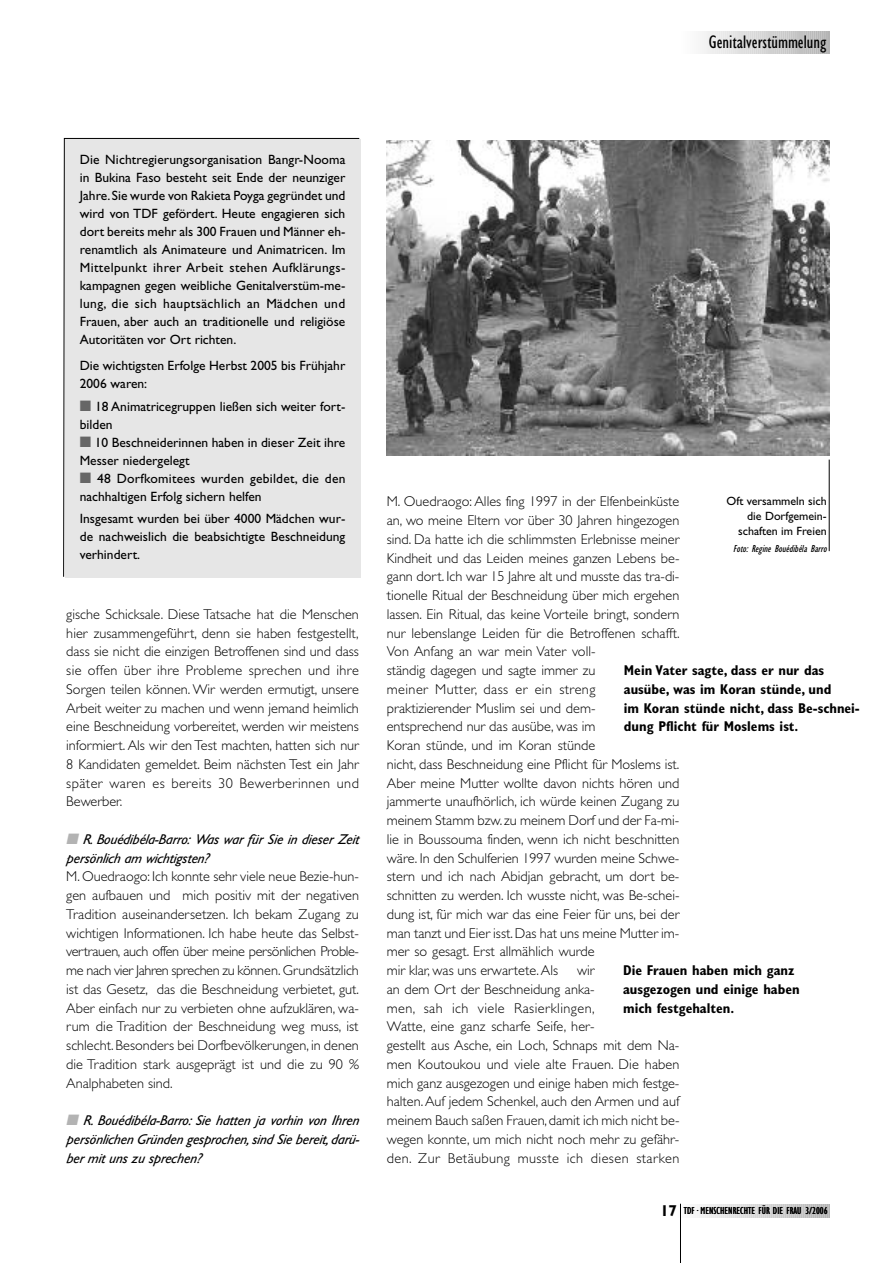
<style>
.page{position:relative;width:893px;height:1263px;background:#fff}
.page>*{position:absolute;margin:0;border:0;box-sizing:border-box;transform-origin:0 0}
.t1{font:condensed 18.75px "Gill Sans";color:#000}
.t2{font:700 condensed 15.75px "Gill Sans";color:#000}
.t3{font:300 14.25px/18.8px "Gill Sans";color:#000;text-align:justify}
.t4{font:italic 14.25px/18.8px "Gill Sans";color:#000}
.t5{font:700 condensed 14.25px/18.8px "Gill Sans";color:#000}
.t6{font:13.5px/18px "Gill Sans";color:#000}
.t7{font:12px/15px "Gill Sans";color:#000;text-align:right}
.t8{font:condensed 10.5px "Gill Sans";color:#000}
.t9{font:italic condensed 10.5px "Gill Sans";color:#000}
.s1{color:#666}
.s2{color:#b3b3b3}
</style>
<div class="page">
<svg style="left:702px;top:32px;width:128px;height:21px;background:#d5d5d5"></svg>
<svg style="left:697px;top:1204px;width:133px;height:13px;background:#d7d7d7"></svg>
<hr style="left:680px;top:1204px;width:1px;height:59px;background:#000">
<img style="left:387px;top:140px;width:442px;height:315px">
<hr style="left:829px;top:460px;width:1px;height:91px;background:#000">
<div style="left:63px;top:138px;width:296px;height:439px;background:#e6e6e6"></div>
<h1 class="t1" style="left:709px;top:34px;width:119px">Genitalverstümmelung</h1>
<p class="t6" style="left:80px;top:152px;width:267px;text-align:justify">Die Nichtregierungsorganisation Bangr-Nooma in Bukina Faso besteht seit Ende der neunziger Jahre.Sie wurde von Rakieta Poyga gegründet und wird von TDF gefördert. Heute engagieren sich dort bereits mehr als 300 Frauen und Männer eh&shy;renamtlich als Animateure und Animatricen. Im Mittelpunkt ihrer Arbeit stehen Aufklärungs&shy;kampagnen gegen weibliche Genitalverstüm-me&shy;lung, die sich hauptsächlich an Mädchen und Frauen, aber auch an traditionelle und religiöse Autoritäten vor Ort richten.</p>
<p class="t6" style="left:80px;top:358px;width:267px">Die wichtigsten Erfolge Herbst 2005 bis Frühjahr<br>2006 waren:</p>
<p class="t6" style="left:80px;top:398px;width:267px"><span class="s1">■</span> 18 Animatricegruppen ließen sich weiter fort&shy;bilden</p>
<p class="t6" style="left:80px;top:434px;width:267px"><span class="s1">■</span> 10 Beschneiderinnen haben in dieser Zeit ihre<br>Messer niedergelegt</p>
<p class="t6" style="left:80px;top:470px;width:267px"><span class="s1">■</span> 48 Dorfkomitees wurden gebildet, die den nachhaltigen Erfolg sichern helfen</p>
<p class="t6" style="left:80px;top:511px;width:267px;text-align:justify">Insgesamt wurden bei über 4000 Mädchen wur&shy;de nachweislich die beabsichtigte Beschneidung verhindert.</p>
<p class="t3" style="left:66px;top:606px;width:294px">gische Schicksale. Diese Tatsache hat die Menschen hier zusammengeführt, denn sie haben festgestellt, dass sie nicht die einzigen Betroffenen sind und dass sie offen über ihre Probleme sprechen und ihre Sorgen teilen können. Wir werden ermutigt, unsere Arbeit weiter zu machen und wenn jemand heimlich eine Beschneidung vorbereitet, werden wir meistens informiert. Als wir den Test machten, hatten sich nur 8 Kandidaten gemeldet. Beim nächsten Test ein Jahr später waren es bereits 30 Bewerberinnen und Bewerber.</p>
<p class="t4" style="left:66px;top:831px;width:297px"><span class="s2">■</span> R. Bouédibéla-Barro: Was war für Sie in dieser Zeit persönlich am wichtigsten?</p>
<p class="t3" style="left:66px;top:868px;width:294px">M. Ouedraogo: Ich konnte sehr viele neue Bezie-hun&shy;gen aufbauen und mich positiv mit der negativen Tradition auseinandersetzen. Ich bekam Zugang zu wichtigen Informationen. Ich habe heute das Selbst&shy;vertrauen, auch offen über meine persönlichen Proble&shy;me nach vier Jahren sprechen zu können. Grundsätzlich ist das Gesetz, das die Beschneidung verbietet, gut.<br>Aber einfach nur zu verbieten ohne aufzuklären, wa&shy;rum die Tradition der Beschneidung weg muss, ist schlecht. Besonders bei Dorfbevölkerungen, in denen die Tradition stark ausgeprägt ist und die zu 90 % Analphabeten sind.</p>
<p class="t4" style="left:66px;top:1112px;width:297px;text-align:justify"><span class="s2">■</span> R. Bouédibéla-Barro: Sie hatten ja vorhin von Ihren persönlichen Gründen gesprochen, sind Sie bereit, darü&shy;ber mit uns zu sprechen?</p>
<p class="t3" style="left:387px;top:493px;width:294px;text-align:left">M. Ouedraogo: Alles fing 1997 in der Elfenbeinküste an, wo meine Eltern vor über 30 Jahren hingezogen sind. Da hatte ich die schlimmsten Erlebnisse meiner Kindheit und das Leiden meines ganzen Lebens be&shy;gann dort. Ich war 15 Jahre alt und musste das tra-di&shy;tionelle Ritual der Beschneidung über mich ergehen lassen. Ein Ritual, das keine Vorteile bringt, sondern nur lebenslange Leiden für die Betroffenen schafft.<br>Von Anfang an war mein Vater voll-<br>ständig dagegen und sagte immer zu<br>meiner Mutter, dass er ein streng praktizierender Muslim sei und dem-<br>entsprechend nur das ausübe, was im<br>Koran stünde, und im Koran stünde<br>nicht, dass Beschneidung eine Pflicht für Moslems ist.<br>Aber meine Mutter wollte davon nichts hören und jammerte unaufhörlich, ich würde keinen Zugang zu meinem Stamm bzw. zu meinem Dorf und der Fa-mi&shy;lie in Boussouma finden, wenn ich nicht beschnitten wäre. In den Schulferien 1997 wurden meine Schwe&shy;stern und ich nach Abidjan gebracht, um dort be&shy;schnitten zu werden. Ich wusste nicht, was Be-schei&shy;dung ist, für mich war das eine Feier für uns, bei der man tanzt und Eier isst.Das hat uns meine Mutter im&shy;mer so gesagt. Erst allmählich wurde<br>mir klar, was uns erwartete.Als</p>
<p class="t7" style="left:727px;top:495px;width:102px">Oft versammeln sich die Dorfgemein&shy;schaften im Freien</p>
<p class="t9" style="left:733px;top:544px;width:97px">Foto: Regine Bouédibéla Barro</p>
<p class="t5" style="left:624px;top:662px;width:237px">Mein Vater sagte, dass er nur das ausübe, was im Koran stünde, und<br>im Koran stünde nicht, dass Be-schnei&shy;dung Pflicht für Moslems ist.</p>
<p class="t5" style="left:623px;top:962px;width:178px">Die Frauen haben mich ganz ausgezogen und einige haben mich festgehalten.</p>
<p class="t3" style="left:387px;top:962px;width:294px;text-align:left;text-indent:190px">wir<br>an dem Ort der Beschneidung anka-<br>men, sah ich viele Rasierklingen,<br>Watte, eine ganz scharfe Seife, her-<br>gestellt aus Asche, ein Loch, Schnaps mit dem Na&shy;men Koutoukou und viele alte Frauen. Die haben mich ganz ausgezogen und einige haben mich festge&shy;halten.Auf jedem Schenkel, auch den Armen und auf meinem Bauch saßen Frauen,damit ich mich nicht be&shy;wegen konnte, um mich nicht noch mehr zu gefähr&shy;den. Zur Betäubung musste ich diesen starken</p>
<p class="t2" style="left:660px;top:1205px;width:18px">17</p>
<p class="t8" style="left:684px;top:1207px;width:145px">TDF · MENSCHENRECHTE FÜR DIE FRAU 3/2006</p>
</div>
